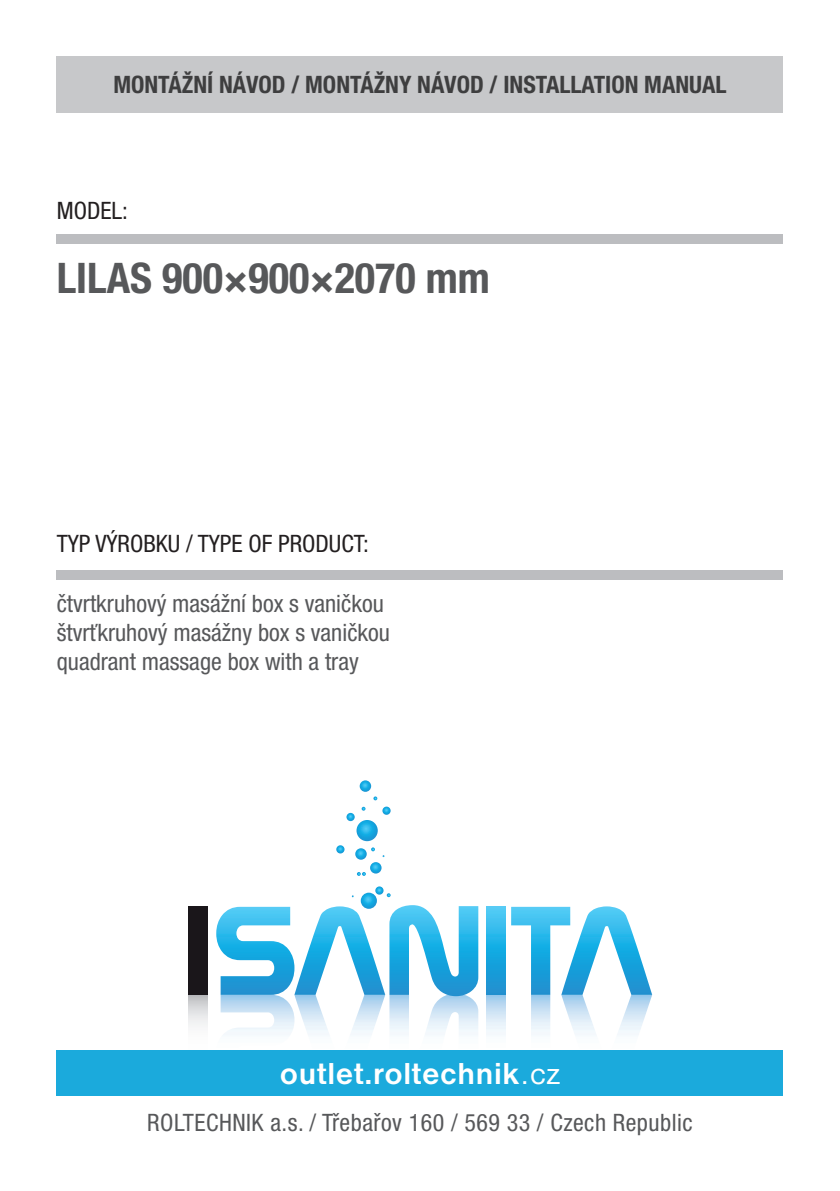
<style>
.page{position:relative;width:840px;height:1191px;background:#fff}
.page>*{position:absolute;margin:0;border:0;box-sizing:border-box;transform-origin:0 0}
.t1{font:700 condensed 42.2px "Helvetica Neue LT Pro";color:#57585a}
.t2{font:700 31.4px "Nimbus Sans DOT";letter-spacing:.02em;color:#fff}
.t3{font:condensed 24px/28.8px "Helvetica Neue LT Pro";color:#57585a}
.t4{font:700 condensed 24px "Helvetica Neue LT Pro";color:#3e3e3f}
.t5{font:condensed 24px "Helvetica Neue LT Pro";letter-spacing:.02em;color:#57585a}
.t6{font:condensed 24px "Helvetica Neue LT Pro";color:#231f20}
.s1{font-weight:400}
</style>
<div class="page">
<svg style="left:188px;top:994px;width:20px;height:32px"></svg>
<svg style="left:486px;top:994px;width:19px;height:41px"></svg>
<div style="left:188px;top:906px;width:20px;height:88px;background:#1a161a"></div>
<svg style="left:216px;top:905px;width:262px;height:130px"></svg>
<svg style="left:486px;top:906px;width:19px;height:88px;background:#26ace2"></svg>
<svg style="left:511px;top:906px;width:140px;height:129px"></svg>
<svg style="left:356px;top:820px;width:21px;height:21px"></svg>
<svg style="left:360px;top:892px;width:17px;height:16px"></svg>
<svg style="left:346px;top:813px;width:8px;height:8px"></svg>
<svg style="left:336px;top:845px;width:8px;height:8px"></svg>
<svg style="left:382px;top:806px;width:8px;height:9px"></svg>
<svg style="left:361px;top:806px;width:4px;height:4px"></svg>
<svg style="left:375px;top:886px;width:15px;height:11px"></svg>
<svg style="left:359px;top:780px;width:18px;height:20px"></svg>
<svg style="left:355px;top:847px;width:29px;height:29px"></svg>
<div style="left:57px;top:1050px;width:725px;height:46px;background:#1baadc"></div>
<div style="left:57px;top:56px;width:725px;height:57px;background:#c7c8ca"></div>
<div style="left:57px;top:235px;width:725px;height:9px;background:#bcbdc0"></div>
<div style="left:57px;top:570px;width:725px;height:9px;background:#bcbdc0"></div>
<p class="t4" style="left:113px;top:70px;width:223px">MONTÁŽNÍ NÁVOD / MONTÁŽN</p>
<p class="t4" style="left:399px;top:70px;width:33px">Y NÁVOD</p>
<p class="t4" style="left:489px;top:70px;width:238px">/ INSTALLATION MANUAL</p>
<p class="t6" style="left:57px;top:196px;width:73px">MODEL:</p>
<h1 class="t1" style="left:57px;top:252px;width:434px">LILAS 900×900×2070 MM</h1>
<p class="t6" style="left:57px;top:530px;width:313px">typ výrobku / type of prod uct:</p>
<p class="t3" style="left:57px;top:589px;width:334px">čtvrtkruhový masážní box s vaničkou štvrťkruhový masážny box s vaničkou quadrant massage box with a tray</p>
<h2 class="t2" style="left:280px;top:1055px;width:281px">outlet.roltechnik<span class="s1">.cz</span></h2>
<p class="t5" style="left:147px;top:1108px;width:546px">ROLTECHNIK a.s. / Třebařov 160 / 569 33 / Czech Republic</p>
</div>
